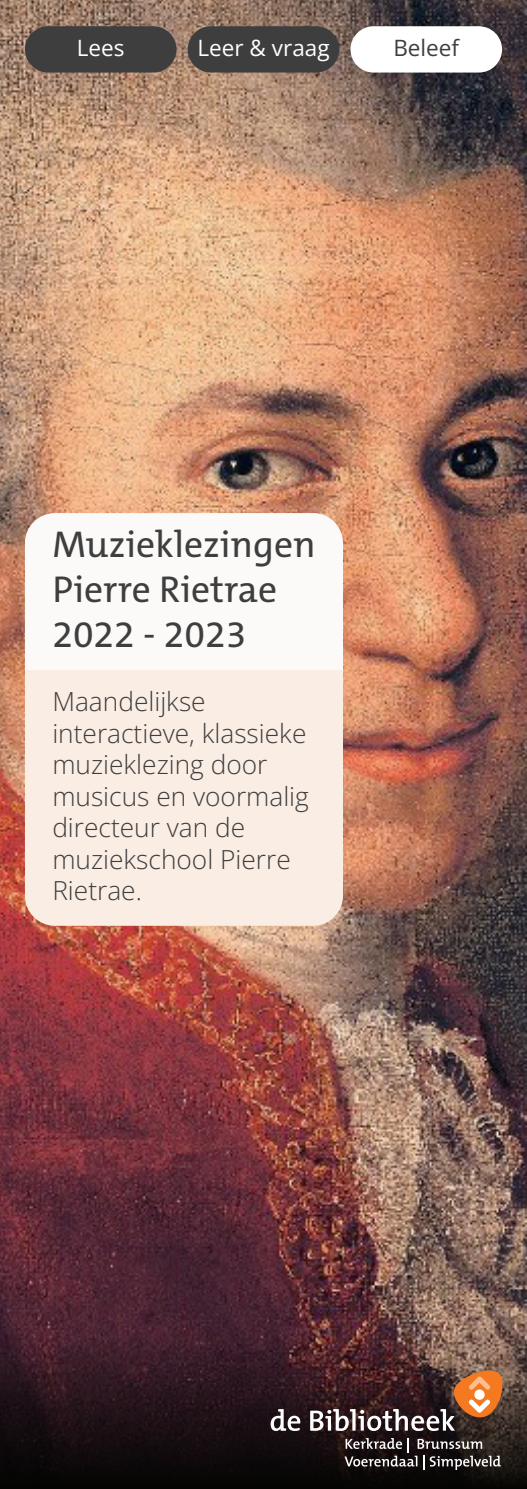
<style>
.page{position:relative;width:527px;height:1489px;background:#fff}
.page>*{position:absolute;margin:0;border:0;box-sizing:border-box;transform-origin:0 0}
.t1{font:37.5px/45px "The Mix C5";color:#3e3e3f}
.t2{font:300 26.25px/31.5px "Open Sans";color:#3e3e3f}
.t3{font:22.5px "Open Sans";color:#fff}
.t4{font:22.5px "Open Sans";color:#3e3e3f}
</style>
<div class="page">
<img style="left:0;top:0;width:526px;height:1338px">
<svg style="left:0;top:1338px;width:526px;height:150px"></svg>
<svg style="left:270px;top:1370px;width:231px;height:60px"></svg>
<svg style="left:344px;top:1437px;width:156px;height:32px"></svg>
<div style="left:25px;top:513px;width:317px;height:412px;background:#fbfaf9;border-radius:30px"></div>
<div style="left:25px;top:670px;width:317px;height:255px;background:#faede3"></div>
<div style="left:25px;top:26px;width:151px;height:47px;background:#3e3e3f;border-radius:23px"></div>
<div style="left:187px;top:26px;width:152px;height:47px;background:#3e3e3f;border-radius:23px"></div>
<div style="left:350px;top:26px;width:151px;height:47px;background:#fff;border-radius:23px"></div>
<p class="t3" style="left:77px;top:32px;width:49px">Lees</p>
<p class="t3" style="left:197px;top:32px;width:134px">Leer &amp; vraag</p>
<p class="t4" style="left:393px;top:32px;width:67px">Beleef</p>
<p class="t1" style="left:52px;top:522px;width:264px">Muzieklezingen</p>
<p class="t1" style="left:52px;top:567px;width:226px">Pierre Rietrae<br>2022 - 2023</p>
<p class="t2" style="left:52px;top:685px;width:258px">Maandelijkse interactieve, klassieke muzieklezing door musicus en voormalig directeur van de muziekschool Pierre<br>Rietrae.</p>
</div>
